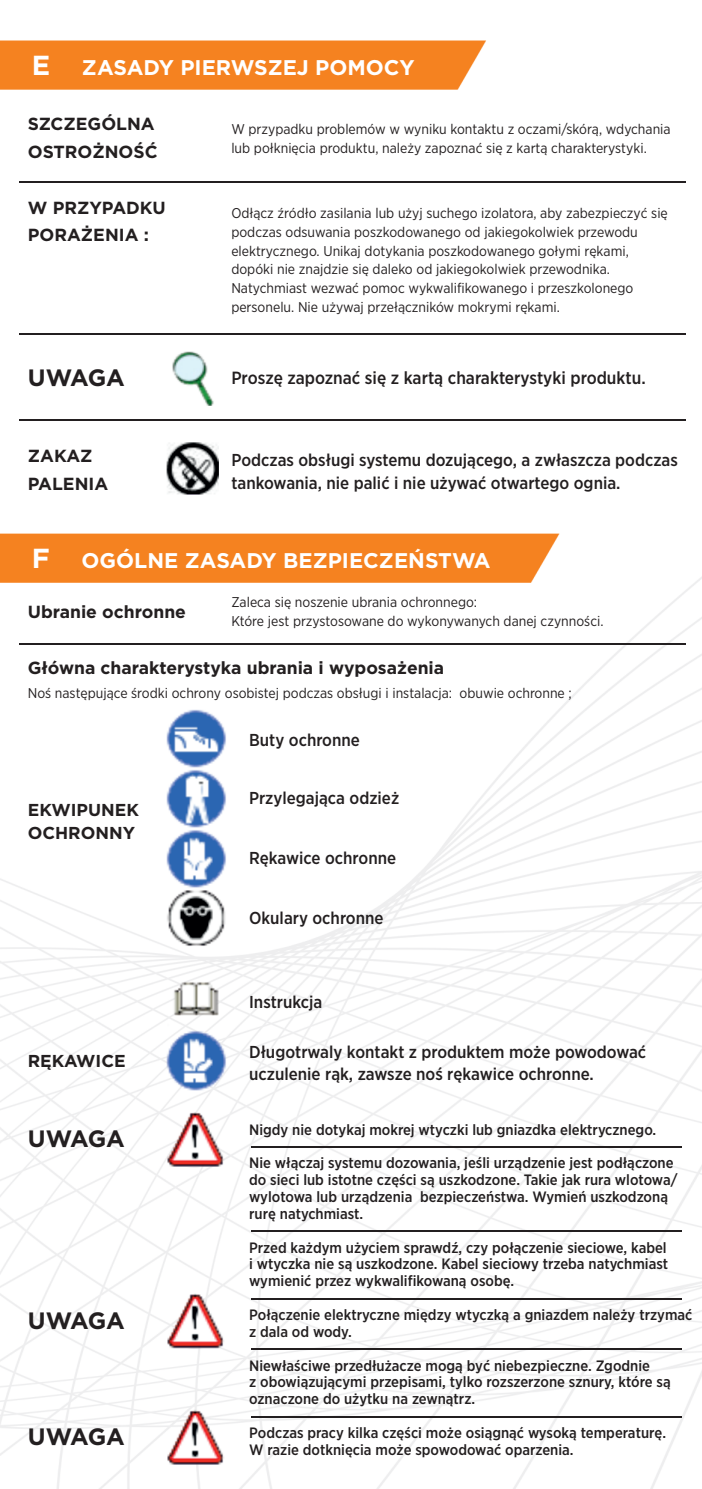
<style>
.page{position:relative;width:702px;height:1489px;background:#fff}
.page>*{position:absolute;margin:0;border:0;box-sizing:border-box;transform-origin:0 0}
.t1{font:700 27.5px "Gotham";color:#fff}
.t2{font:700 23.75px "Gotham";letter-spacing:-.025em;color:#231f20}
.t3{font:700 21.25px "Gotham";color:#fff}
.t4{font:500 17.75px "Gotham Narrow";color:#231f20}
.t5{font:700 17.5px/27.5px "Gotham";color:#231f20}
.t6{font:500 17.25px/22.8px "Gotham Narrow";color:#231f20}
.t7{font:700 17.25px/22.8px "Gotham";color:#231f20}
.t8{font:500 15px/16.8px "Gotham Narrow";color:#231f20}
.t9{font:14.25px/18.8px "Gotham Narrow";color:#231f20}
</style>
<div class="page">
<img style="left:0;top:40px;width:702px;height:1448px">
<hr style="left:19px;top:181px;width:667px;height:1px;background:#231f20">
<hr style="left:19px;top:332px;width:667px;height:2px;background:#231f20">
<hr style="left:19px;top:419px;width:667px;height:2px;background:#231f20">
<hr style="left:19px;top:642px;width:667px;height:2px;background:#231f20">
<hr style="left:251px;top:1146px;width:430px;height:1px;background:#231f20">
<hr style="left:251px;top:1229px;width:430px;height:2px;background:#231f20">
<hr style="left:251px;top:1297px;width:430px;height:2px;background:#231f20">
<hr style="left:251px;top:1347px;width:430px;height:2px;background:#231f20">
<hr style="left:251px;top:1415px;width:430px;height:2px;background:#231f20">
<h1 class="t1" style="left:32px;top:53px;width:20px">E</h1>
<h3 class="t3" style="left:82px;top:58px;width:334px">ZASADY PIERWSZEJ POMOCY</h3>
<p class="t5" style="left:28px;top:111px;width:131px">SZCZEGÓLNA<br>OSTROŻNOŚĆ</p>
<p class="t5" style="left:28px;top:195px;width:139px">W PRZYPADKU<br>PORAŻENIA :</p>
<p class="t9" style="left:231px;top:121px;width:441px">W przypadku problemów w wyniku kontaktu z oczami/skórą, wdychania lub połknięcia produktu, należy zapoznać się z kartą charakterystyki.</p>
<p class="t9" style="left:231px;top:204px;width:438px">Odłącz źródło zasilania lub użyj suchego izolatora, aby zabezpieczyć się podczas odsuwania poszkodowanego od jakiegokolwiek przewodu elektrycznego. Unikaj dotykania poszkodowanego gołymi rękami, dopóki nie znajdzie się daleko od jakiegokolwiek przewodnika.<br>Natychmiast wezwać pomoc wykwalifikowanego i przeszkolonego personelu. Nie używaj przełączników mokrymi rękami.</p>
<h2 class="t2" style="left:28px;top:367px;width:99px">UWAGA</h2>
<p class="t4" style="left:231px;top:370px;width:416px">Proszę zapoznać się z kartą charakterystyki produktu.</p>
<p class="t5" style="left:28px;top:443px;width:82px">ZAKAZ<br>PALENIA</p>
<p class="t6" style="left:231px;top:449px;width:448px">Podczas obsługi systemu dozującego, a zwłaszcza podczas tankowania, nie palić i nie używać otwartego ognia.</p>
<h1 class="t1" style="left:32px;top:546px;width:20px">F</h1>
<h3 class="t3" style="left:82px;top:551px;width:410px">OGÓLNE ZASADY BEZPIECZEŃSTWA</h3>
<p class="t9" style="left:231px;top:593px;width:373px">Zaleca się noszenie ubrania ochronnego:<br>Które jest przystosowane do wykonywanych danej czynności.</p>
<p class="t5" style="left:28px;top:598px;width:160px">Ubranie ochronne</p>
<p class="t5" style="left:28px;top:655px;width:418px">Główna charakterystyka ubrania i wyposażenia</p>
<p class="t9" style="left:28px;top:684px;width:545px">Noś następujące środki ochrony osobistej podczas obsługi i instalacja: obuwie ochronne ;</p>
<p class="t6" style="left:249px;top:729px;width:112px">Buty ochronne</p>
<p class="t7" style="left:28px;top:799px;width:113px">EKWIPUNEK<br>OCHRONNY</p>
<p class="t6" style="left:249px;top:787px;width:151px">Przylegająca odzież</p>
<p class="t6" style="left:249px;top:847px;width:148px">Rękawice ochronne</p>
<p class="t6" style="left:249px;top:907px;width:136px">Okulary ochronne</p>
<p class="t6" style="left:249px;top:991px;width:75px">Instrukcja</p>
<p class="t7" style="left:28px;top:1050px;width:99px">RĘKAWICE</p>
<p class="t6" style="left:249px;top:1040px;width:398px">Długotrwaly kontakt z produktem może powodować uczulenie rąk, zawsze noś rękawice ochronne.</p>
<h2 class="t2" style="left:28px;top:1128px;width:99px">UWAGA</h2>
<h2 class="t2" style="left:28px;top:1309px;width:99px">UWAGA</h2>
<h2 class="t2" style="left:28px;top:1425px;width:99px">UWAGA</h2>
<p class="t8" style="left:249px;top:1121px;width:408px">Nigdy nie dotykaj mokrej wtyczki lub gniazdka elektrycznego.</p>
<p class="t8" style="left:249px;top:1155px;width:430px">Nie włączaj systemu dozowania, jeśli urządzenie jest podłączone do sieci lub istotne części są uszkodzone. Takie jak rura wlotowa/ wylotowa lub urządzenia bezpieczeństwa. Wymień uszkodzoną rurę natychmiast.</p>
<p class="t8" style="left:249px;top:1239px;width:420px;text-align:justify">Przed każdym użyciem sprawdź, czy połączenie sieciowe, kabel i wtyczka nie są uszkodzone. Kabel sieciowy trzeba natychmiast wymienić przez wykwalifikowaną osobę.</p>
<p class="t8" style="left:249px;top:1306px;width:445px">Połączenie elektryczne między wtyczką a gniazdem należy trzymać z dala od wody.</p>
<p class="t8" style="left:249px;top:1357px;width:423px">Niewłaściwe przedłużacze mogą być niebezpieczne. Zgodnie<br>z obowiązującymi przepisami, tylko rozszerzone sznury, które są oznaczone do użytku na zewnątrz.</p>
<p class="t8" style="left:249px;top:1424px;width:418px">Podczas pracy kilka części może osiągnąć wysoką temperaturę.<br>W razie dotknięcia może spowodować oparzenia.</p>
</div>
